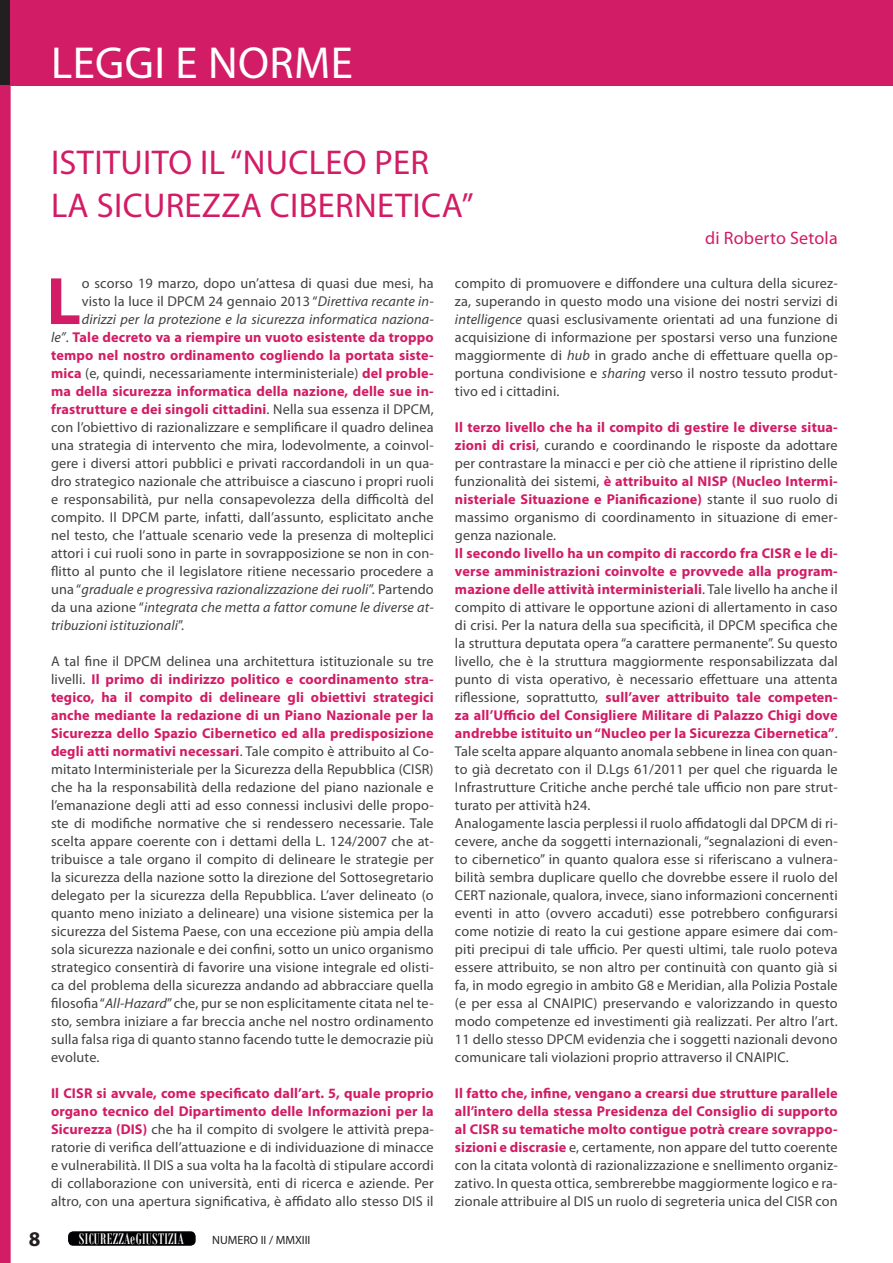
<style>
.page{position:relative;width:893px;height:1263px;background:#fff}
.page>*{position:absolute;margin:0;border:0;box-sizing:border-box;transform-origin:0 0}
.t1{font:700 67.65px "Myriad Pro";color:#d21c65}
.t2{font:45px "Myriad Pro";letter-spacing:.01em;color:#fff}
.t3{font:34.5px/43.2px "Myriad Pro";letter-spacing:.01em;color:#d21c65}
.t4{font:700 21px "Myriad Pro";color:#231f20}
.t5{font:18px "Myriad Pro";letter-spacing:.01em;color:#d21c65}
.t6{font:16.5px "Bodoni MT Condensed";letter-spacing:.02em;color:#fff}
.t7{font:14.25px/18px "Myriad Pro";letter-spacing:.01em;color:#414042;text-align:justify}
.t8{font:700 14.25px "Myriad Pro";letter-spacing:.01em;color:#d21c65}
.t9{font:italic 14.25px "Myriad Pro";letter-spacing:.01em;color:#414042}
.t10{font:12px "Myriad Pro";color:#231f20}
.s1{font-style:italic}
.s2{font-weight:400;font-style:italic;color:#414042}
.s3{font-weight:400;color:#414042}
.s4{font-weight:700;color:#d21c65}
.s5{font-style:normal}
</style>
<div class="page">
<div style="left:0;top:0;width:11px;height:85px;background:#231f20"></div>
<div style="left:69px;top:1232px;width:126px;height:13px;background:#000002;border-radius:4px"></div>
<div style="left:68px;top:1231px;width:128px;height:15px;border:2px solid #000002;border-radius:4px"></div>
<svg style="left:0;top:85px;width:11px;height:1178px;background:#d3236a"></svg>
<div style="left:11px;top:0;width:882px;height:85px;background:#d21c65"></div>
<h2 class="t2" style="left:51px;top:35px;width:304px">LEGGI E NORME</h2>
<h3 class="t3" style="left:51px;top:140px;width:424px">ISTITUITO IL “NUCLEO PER<br>LA SICUREZZA CIBERNETICA”</h3>
<p class="t5" style="left:705px;top:227px;width:134px">di Roberto Setola</p>
<h1 class="t1" style="left:46px;top:257px;width:36px">L</h1>
<p class="t7" style="left:82px;top:274px;width:353px">o scorso 19 marzo, dopo un’attesa di quasi due mesi, ha</p>
<p class="t7" style="left:82px;top:292px;width:353px">visto la luce il DPCM 24 gennaio 2013 “<span class="s1">Direttiva recante in-</span></p>
<p class="t9" style="left:82px;top:310px;width:353px">dirizzi per la protezione e la sicurezza informatica naziona-</p>
<p class="t8" style="left:51px;top:328px;width:384px"><span class="s2">le”</span><span class="s3">.</span> Tale decreto va a riempire un vuoto esistente da troppo</p>
<p class="t8" style="left:51px;top:346px;width:384px">tempo nel nostro ordinamento cogliendo la portata siste-</p>
<p class="t7" style="left:51px;top:364px;width:384px"><span class="s4">mica</span> (e, quindi, necessariamente interministeriale) <span class="s4">del proble-</span></p>
<p class="t8" style="left:51px;top:382px;width:384px">ma della sicurezza informatica della nazione, delle sue in-</p>
<p class="t8" style="left:51px;top:400px;width:384px">frastrutture e dei singoli cittadini<span class="s3">. Nella sua essenza il DPCM,</span></p>
<p class="t7" style="left:51px;top:418px;width:384px">con l’obiettivo di razionalizzare e semplificare il quadro delinea</p>
<p class="t7" style="left:51px;top:436px;width:384px">una strategia di intervento che mira, lodevolmente, a coinvol-</p>
<p class="t7" style="left:51px;top:454px;width:384px">gere i diversi attori pubblici e privati raccordandoli in un qua-</p>
<p class="t7" style="left:51px;top:472px;width:384px">dro strategico nazionale che attribuisce a ciascuno i propri ruoli</p>
<p class="t7" style="left:51px;top:490px;width:384px">e responsabilità, pur nella consapevolezza della difficoltà del</p>
<p class="t7" style="left:51px;top:508px;width:384px">compito. Il DPCM parte, infatti, dall’assunto, esplicitato anche</p>
<p class="t7" style="left:51px;top:526px;width:384px">nel testo, che l’attuale scenario vede la presenza di molteplici</p>
<p class="t7" style="left:51px;top:544px;width:384px">attori i cui ruoli sono in parte in sovrapposizione se non in con-</p>
<p class="t7" style="left:51px;top:562px;width:384px">flitto al punto che il legislatore ritiene necessario procedere a</p>
<p class="t9" style="left:51px;top:580px;width:384px"><span class="s5">una “</span>graduale e progressiva razionalizzazione dei ruoli<span class="s5">”. Partendo</span></p>
<p class="t9" style="left:51px;top:598px;width:384px"><span class="s5">da una azione “</span>integrata che metta a fattor comune le diverse at-</p>
<p class="t9" style="left:51px;top:616px;width:135px">tribuzioni istituzionali<span class="s5">”.</span></p>
<p class="t7" style="left:51px;top:652px;width:384px">A tal fine il DPCM delinea una architettura istituzionale su tre livelli. <span class="s4">Il primo di indirizzo politico e coordinamento stra&shy;tegico, ha il compito di delineare gli obiettivi strategici anche mediante la redazione di un Piano Nazionale per la Sicurezza dello Spazio Cibernetico ed alla predisposizione degli atti normativi necessari</span>. Tale compito è attribuito al Co&shy;mitato Interministeriale per la Sicurezza della Repubblica (CISR) che ha la responsabilità della redazione del piano nazionale e l’emanazione degli atti ad esso connessi inclusivi delle propo&shy;ste di modifiche normative che si rendessero necessarie. Tale scelta appare coerente con i dettami della L. 124/2007 che at&shy;tribuisce a tale organo il compito di delineare le strategie per la sicurezza della nazione sotto la direzione del Sottosegretario delegato per la sicurezza della Repubblica. L’aver delineato (o quanto meno iniziato a delineare) una visione sistemica per la sicurezza del Sistema Paese, con una eccezione più ampia della sola sicurezza nazionale e dei confini, sotto un unico organismo strategico consentirà di favorire una visione integrale ed olisti&shy;ca del problema della sicurezza andando ad abbracciare quella filosofia “<span class="s1">All-Hazard</span>” che, pur se non esplicitamente citata nel te&shy;sto, sembra iniziare a far breccia anche nel nostro ordinamento sulla falsa riga di quanto stanno facendo tutte le democrazie più evolute.</p>
<p class="t7" style="left:51px;top:1084px;width:384px"><span class="s4">Il CISR si avvale, come specificato dall’art. 5, quale proprio organo tecnico del Dipartimento delle Informazioni per la Sicurezza (DIS)</span> che ha il compito di svolgere le attività prepa&shy;ratorie di verifica dell’attuazione e di individuazione di minacce e vulnerabilità. Il DIS a sua volta ha la facoltà di stipulare accordi di collaborazione con università, enti di ricerca e aziende. Per altro, con una apertura significativa, è affidato allo stesso DIS il</p>
<h3 class="t4" style="left:29px;top:1225px;width:13px">8</h3>
<p class="t6" style="left:79px;top:1229px;width:106px">SICUREZZAeGIUSTIZIA</p>
<p class="t10" style="left:212px;top:1232px;width:100px">NUMERO II / MMXIII</p>
<p class="t7" style="left:455px;top:274px;width:384px">compito di promuovere e diffondere una cultura della sicurez&shy;za, superando in questo modo una visione dei nostri servizi di <span class="s1">intelligence</span> quasi esclusivamente orientati ad una funzione di acquisizione di informazione per spostarsi verso una funzione maggiormente di <span class="s1">hub</span> in grado anche di effettuare quella op&shy;portuna condivisione e <span class="s1">sharing</span> verso il nostro tessuto produt&shy;tivo ed i cittadini.</p>
<p class="t7" style="left:455px;top:418px;width:384px"><span class="s4">Il terzo livello che ha il compito di gestire le diverse situa&shy;zioni di crisi</span>, curando e coordinando le risposte da adottare per contrastare la minacci e per ciò che attiene il ripristino delle funzionalità dei sistemi, <span class="s4">è attribuito al NISP (Nucleo Intermi&shy;nisteriale Situazione e Pianificazione)</span> stante il suo ruolo di massimo organismo di coordinamento in situazione di emer&shy;genza nazionale.</p>
<p class="t7" style="left:455px;top:544px;width:384px;text-align:left"><span class="s4">Il secondo livello ha un compito di raccordo fra CISR e le di&shy;verse amministrazioni coinvolte e provvede alla program&shy;mazione delle attività interministeriali</span>. Tale livello ha anche il compito di attivare le opportune azioni di allertamento in caso di crisi. Per la natura della sua specificità, il DPCM specifica che la struttura deputata opera “a carattere permanente”. Su questo livello, che è la struttura maggiormente responsabilizzata dal punto di vista operativo, è necessario effettuare una attenta riflessione, soprattutto, <span class="s4">sull’aver attribuito tale competen&shy;za all’Ufficio del Consigliere Militare di Palazzo Chigi dove andrebbe istituito un “Nucleo per la Sicurezza Cibernetica”</span>.<br>Tale scelta appare alquanto anomala sebbene in linea con quan&shy;to già decretato con il D.Lgs 61/2011 per quel che riguarda le Infrastrutture Critiche anche perché tale ufficio non pare strut&shy;turato per attività h24.<br>Analogamente lascia perplessi il ruolo affidatogli dal DPCM di ri&shy;cevere, anche da soggetti internazionali, “segnalazioni di even&shy;to cibernetico” in quanto qualora esse si riferiscano a vulnera&shy;bilità sembra duplicare quello che dovrebbe essere il ruolo del CERT nazionale, qualora, invece, siano informazioni concernenti eventi in atto (ovvero accaduti) esse potrebbero configurarsi come notizie di reato la cui gestione appare esimere dai com&shy;piti precipui di tale ufficio. Per questi ultimi, tale ruolo poteva essere attribuito, se non altro per continuità con quanto già si fa, in modo egregio in ambito G8 e Meridian, alla Polizia Postale (e per essa al CNAIPIC) preservando e valorizzando in questo modo competenze ed investimenti già realizzati. Per altro l’art.<br>11 dello stesso DPCM evidenzia che i soggetti nazionali devono comunicare tali violazioni proprio attraverso il CNAIPIC.</p>
<p class="t7" style="left:455px;top:1084px;width:384px"><span class="s4">Il fatto che, infine, vengano a crearsi due strutture parallele all’intero della stessa Presidenza del Consiglio di supporto al CISR su tematiche molto contigue potrà creare sovrappo&shy;sizioni e discrasie</span> e, certamente, non appare del tutto coerente con la citata volontà di razionalizzazione e snellimento organiz&shy;zativo. In questa ottica, sembrerebbe maggiormente logico e ra&shy;zionale attribuire al DIS un ruolo di segreteria unica del CISR con</p>
</div>
